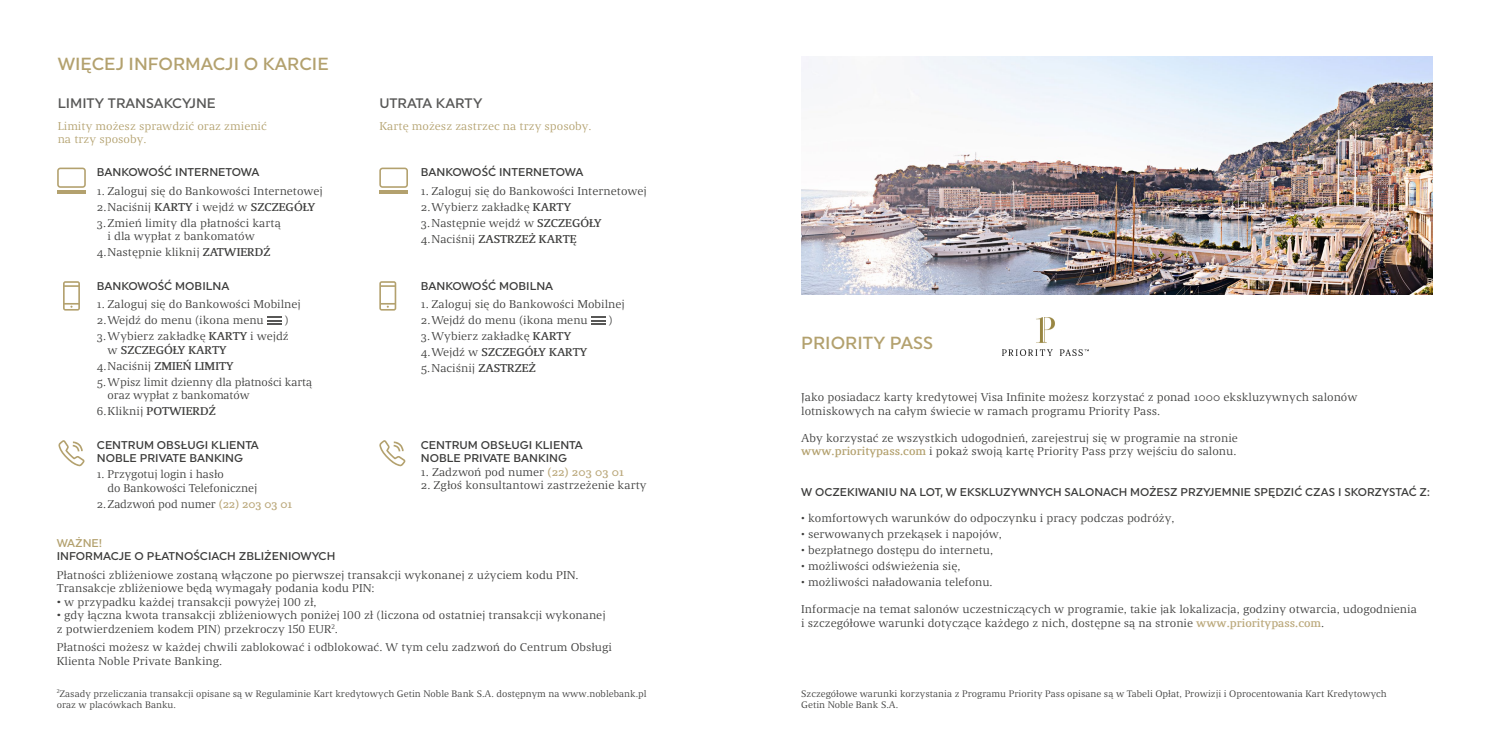
<style>
.page{position:relative;width:1489px;height:745px;background:#fff}
.page>*{position:absolute;margin:0;border:0;box-sizing:border-box;transform-origin:0 0}
.t1{font:500 17.5px "Uniform";color:#b3a16e}
.t2{font:500 13.75px "Uniform";color:#575756}
.t3{font:11.25px/16px "Quaestor";color:#3c3c3b}
.t4{font:11.25px/13.5px "Quaestor Alternate";color:#3c3c3b}
.t5{font:500 11.25px/13.5px "Uniform";color:#3c3c3b}
.t6{font:11.25px/13.5px "Quaestor Alternate";color:#b3a16e}
.t7{font:500 11.25px "Uniform";color:#b3a16e}
.t8{font:11.12px/13.5px "Quaestor Alternate";color:#3c3c3b}
.t9{font:9.38px/11.2px "Quaestor Alternate";color:#3c3c3b}
.s1{font-weight:700}
.s2{font-weight:700;color:#bba97c}
.s3{font-weight:700;color:#b3a16e}
.s4{font-family:"Uniform"}
</style>
<div class="page">
<img style="left:1002px;top:317px;width:86px;height:38px">
<img style="left:801px;top:57px;width:630px;height:237px">
<svg style="left:379px;top:190px;width:29px;height:3px"></svg>
<svg style="left:379px;top:167px;width:29px;height:21px"></svg>
<svg style="left:379px;top:440px;width:26px;height:26px"></svg>
<svg style="left:57px;top:190px;width:29px;height:3px"></svg>
<svg style="left:57px;top:167px;width:29px;height:21px"></svg>
<svg style="left:58px;top:440px;width:27px;height:26px"></svg>
<svg style="left:267px;top:316px;width:14px;height:9px"></svg>
<svg style="left:63px;top:281px;width:17px;height:29px"></svg>
<svg style="left:591px;top:316px;width:14px;height:9px"></svg>
<svg style="left:379px;top:281px;width:17px;height:29px"></svg>
<h1 class="t1" style="left:58px;top:53px;width:272px">WIĘCEJ INFORMACJI O KARCIE</h1>
<p class="t2" style="left:58px;top:95px;width:160px">LIMITY TRANSAKCYJNE</p>
<p class="t6" style="left:58px;top:119px;width:211px">Limity możesz sprawdzić oraz zmienić na trzy sposoby.</p>
<p class="t5" style="left:97px;top:165px;width:164px">BANKOWOŚĆ INTERNETOWA</p>
<p class="t3" style="left:97px;top:182px;width:227px">1. Zaloguj się do Bankowości Internetowej<br>2.Naciśnij <span class="s1">KARTY</span> i wejdź w <span class="s1">SZCZEGÓŁY<br></span>3.Zmień limity dla płatności kartą</p>
<p class="t3" style="left:97px;top:228px;width:175px;text-align:center">i dla wypłat z bankomatów<br>4.Następnie kliknij <span class="s1">ZATWIERDŹ</span></p>
<p class="t5" style="left:97px;top:278px;width:134px">BANKOWOŚĆ MOBILNA</p>
<p class="t3" style="left:97px;top:296px;width:205px">1. Zaloguj się do Bankowości Mobilnej<br>2.Wejdź do menu (ikona menu</p>
<p class="t3" style="left:97px;top:312px;width:193px;text-align:right">)<br>3.Wybierz zakładkę <span class="s1">KARTY</span> i wejdź</p>
<p class="t3" style="left:97px;top:341px;width:217px;text-indent:11px">w <span class="s1">SZCZEGÓŁY KARTY<br></span>4.Naciśnij <span class="s1">ZMIEŃ LIMITY<br></span>5.Wpisz limit dzienny dla płatności kartą</p>
<p class="t3" style="left:97px;top:387px;width:154px;text-indent:11px">oraz wypłat z bankomatów<br>6.Kliknij <span class="s1">POTWIERDŹ</span></p>
<p class="t5" style="left:97px;top:437px;width:163px">CENTRUM OBSŁUGI KLIENTA<br>NOBLE PRIVATE BANKING</p>
<p class="t3" style="left:108px;top:467px;width:151px;line-height:13.5px;text-indent:-11px">1. Przygotuj login i hasło<br>do Bankowości Telefonicznej</p>
<p class="t3" style="left:97px;top:495px;width:197px">2.Zadzwoń pod numer <span class="s2">(22) 203 03 01</span></p>
<p class="t2" style="left:379px;top:95px;width:105px">UTRATA KARTY</p>
<p class="t6" style="left:379px;top:119px;width:214px">Kartę możesz zastrzec na trzy sposoby.</p>
<p class="t5" style="left:421px;top:165px;width:164px">BANKOWOŚĆ INTERNETOWA</p>
<p class="t3" style="left:421px;top:182px;width:227px">1. Zaloguj się do Bankowości Internetowej<br>2.Wybierz zakładkę <span class="s1">KARTY<br></span>3.Następnie wejdź w <span class="s1">SZCZEGÓŁY<br></span>4.Naciśnij <span class="s1">ZASTRZEŻ KARTĘ</span></p>
<p class="t5" style="left:421px;top:278px;width:134px">BANKOWOŚĆ MOBILNA</p>
<p class="t3" style="left:421px;top:296px;width:205px">1. Zaloguj się do Bankowości Mobilnej<br>2.Wejdź do menu (ikona menu</p>
<p class="t3" style="left:608px;top:312px;width:6px">)</p>
<p class="t3" style="left:421px;top:328px;width:168px">3.Wybierz zakładkę <span class="s1">KARTY<br></span>4.Wejdź w <span class="s1">SZCZEGÓŁY KARTY<br></span>5.Naciśnij <span class="s1">ZASTRZEŻ</span></p>
<p class="t5" style="left:421px;top:437px;width:163px">CENTRUM OBSŁUGI KLIENTA<br>NOBLE PRIVATE BANKING</p>
<p class="t3" style="left:421px;top:463px;width:204px">1. Zadzwoń pod numer <span class="s2">(22) 203 03 01</span></p>
<p class="t3" style="left:421px;top:477px;width:227px">2. Zgłoś konsultantowi zastrzeżenie karty</p>
<p class="t7" style="left:57px;top:535px;width:47px">WAŻNE!</p>
<p class="t5" style="left:57px;top:549px;width:280px">INFORMACJE O PŁATNOŚCIACH ZBLIŻENIOWYCH</p>
<p class="t4" style="left:57px;top:567px;width:523px">Płatności zbliżeniowe zostaną włączone po pierwszej transakcji wykonanej z użyciem kodu PIN.<br>Transakcje zbliżeniowe będą wymagały podania kodu PIN:</p>
<p class="t4" style="left:57px;top:594px;width:261px">• w przypadku każdej transakcji powyżej 100 zł,</p>
<p class="t4" style="left:57px;top:608px;width:550px">• gdy łączna kwota transakcji zbliżeniowych poniżej 100 zł (liczona od ostatniej transakcji wykonanej z potwierdzeniem kodem PIN) przekroczy 150 EUR<sup>2</sup>.</p>
<p class="t8" style="left:57px;top:640px;width:557px">Płatności możesz w każdej chwili zablokować i odblokować. W tym celu zadzwoń do Centrum Obsługi<br>Klienta Noble Private Banking.</p>
<p class="t9" style="left:57px;top:687px;width:591px"><sup>2</sup>Zasady przeliczania transakcji opisane są w Regulaminie Kart kredytowych Getin Noble Bank S.A. dostępnym na www.noblebank.pl oraz w placówkach Banku.</p>
<h1 class="t1" style="left:801px;top:332px;width:133px">PRIORITY PASS</h1>
<p class="t3" style="left:801px;top:390px;width:558px;line-height:13.5px">Jako posiadacz karty kredytowej Visa Infinite możesz korzystać z ponad 1000 ekskluzywnych salonów lotniskowych na całym świecie w ramach programu Priority Pass.</p>
<p class="t3" style="left:801px;top:431px;width:438px;line-height:13.5px">Aby korzystać ze wszystkich udogodnień, zarejestruj się w programie na stronie <span class="s3">www.prioritypass.com</span> i pokaż swoją kartę Priority Pass przy wejściu do salonu.</p>
<p class="t5" style="left:801px;top:484px;width:630px">W OCZEKIWANIU NA LOT, W EKSKLUZYWNYCH SALONACH MOŻESZ PRZYJEMNIE SPĘDZIĆ CZAS I SKORZYSTAĆ Z:</p>
<p class="t3" style="left:801px;top:509px;width:375px"><span class="s4">•</span> komfortowych warunków do odpoczynku i pracy podczas podróży,</p>
<p class="t3" style="left:801px;top:525px;width:202px"><span class="s4">•</span> serwowanych przekąsek i napojów,</p>
<p class="t3" style="left:801px;top:541px;width:193px"><span class="s4">•</span> bezpłatnego dostępu do internetu,</p>
<p class="t3" style="left:801px;top:557px;width:161px"><span class="s4">•</span> możliwości odświeżenia się,</p>
<p class="t3" style="left:801px;top:573px;width:193px"><span class="s4">•</span> możliwości naładowania telefonu.</p>
<p class="t3" style="left:801px;top:602px;width:617px;line-height:13.5px">Informacje na temat salonów uczestniczących w programie, takie jak lokalizacja, godziny otwarcia, udogodnienia i szczegółowe warunki dotyczące każdego z nich, dostępne są na stronie <span class="s2">www.prioritypass.com</span>.</p>
<p class="t9" style="left:801px;top:687px;width:587px">Szczegółowe warunki korzystania z Programu Priority Pass opisane są w Tabeli Opłat, Prowizji i Oprocentowania Kart Kredytowych<br>Getin Noble Bank S.A.</p>
</div>
